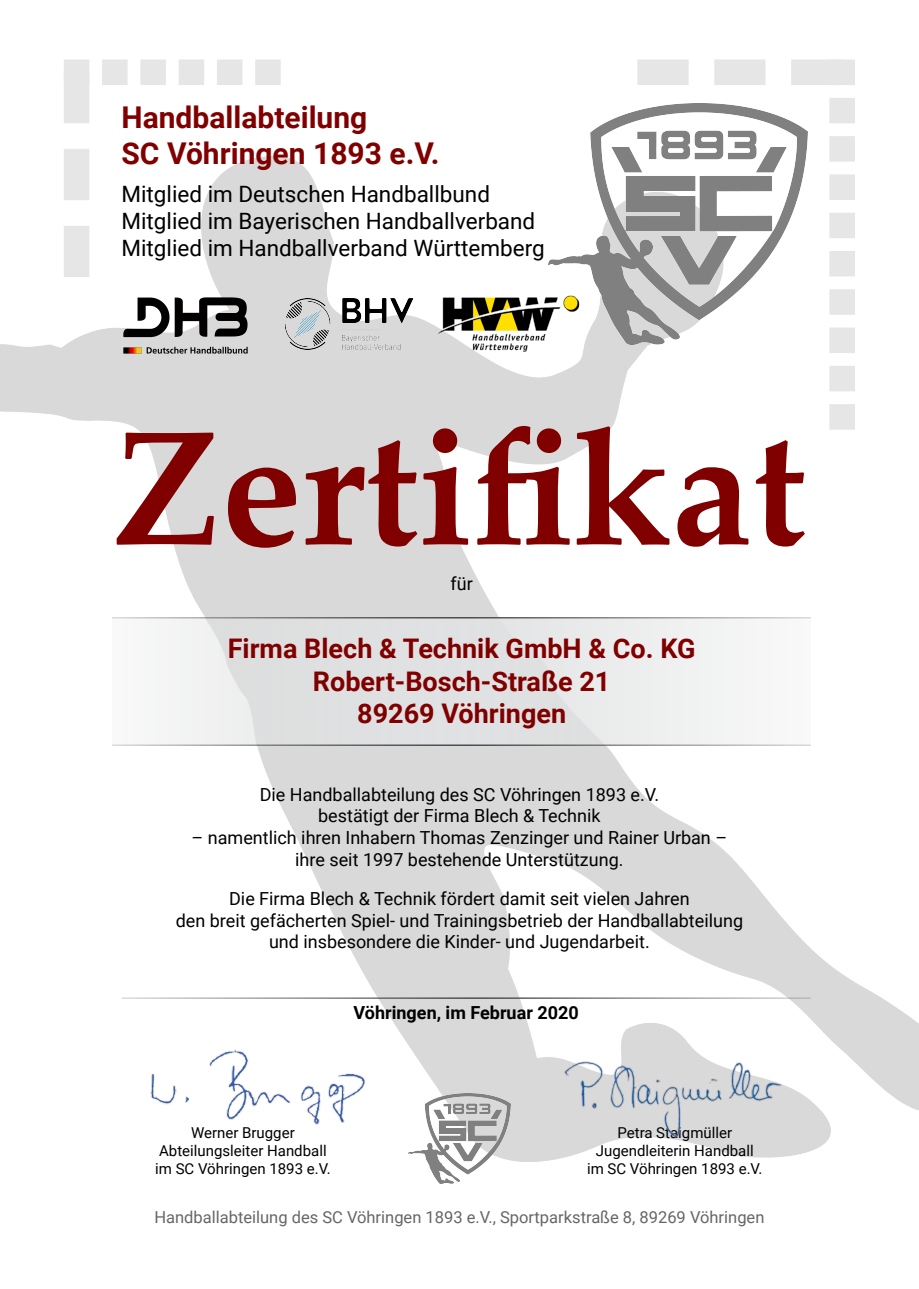
<style>
.page{position:relative;width:919px;height:1289px;background:#fff}
.page>*{position:absolute;margin:0;border:0;box-sizing:border-box;transform-origin:0 0}
.t1{font:700 162px "Palatino Linotype";color:#800000}
.t2{font:700 30px/36px "Roboto";color:#800000}
.t3{font:700 27px/32.4px "Roboto";color:#800000;text-align:center}
.t4{font:22.5px/27px "Roboto";color:#000}
.t5{font:18px/21.6px "Roboto";color:#000;text-align:center}
.t6{font:700 18px "Roboto";color:#000}
.t7{font:16.5px "Roboto";color:#666}
.t8{font:15px/18px "Roboto";color:#000;text-align:center}
</style>
<div class="page">
<img style="left:0;top:157px;width:919px;height:1004px">
<img style="left:548px;top:116px;width:72px;height:228px">
<img style="left:409px;top:1093px;width:101px;height:90px">
<img style="left:112px;top:617px;width:699px;height:128px">
<svg style="left:64px;top:59px;width:217px;height:235px"></svg>
<svg style="left:620px;top:59px;width:235px;height:370px"></svg>
<img style="left:121px;top:295px;width:128px;height:60px">
<img style="left:272px;top:286px;width:154px;height:76px">
<hr style="left:121px;top:997px;width:690px;height:1px;background:#4d4d4d">
<img style="left:435px;top:294px;width:145px;height:59px">
<img style="left:147px;top:1045px;width:220px;height:82px">
<img style="left:557px;top:1057px;width:230px;height:83px">
<h2 class="t2" style="left:121px;top:102px;width:320px">Handballabteilung<br>SC Vöhringen 1893 e.V.</h2>
<p class="t4" style="left:121px;top:182px;width:425px">Mitglied im Deutschen Handballbund<br>Mitglied im Bayerischen Handballverband<br>Mitglied im Handballverband Württemberg</p>
<h1 class="t1" style="left:113px;top:425px;width:695px">Zertifikat</h1>
<p class="t5" style="left:450px;top:574px;width:24px">für</p>
<h3 class="t3" style="left:228px;top:635px;width:469px">Firma Blech &amp; Technik GmbH &amp; Co. KG<br>Robert-Bosch-Straße 21<br>89269 Vöhringen</h3>
<p class="t5" style="left:260px;top:785px;width:401px">Die Handballabteilung des SC Vöhringen 1893 e.V. bestätigt der Firma Blech &amp; Technik</p>
<p class="t5" style="left:192px;top:828px;width:537px">– namentlich ihren Inhabern Thomas Zenzinger und Rainer Urban – ihre seit 1997 bestehende Unterstützung.</p>
<p class="t5" style="left:176px;top:890px;width:569px">Die Firma Blech &amp; Technik fördert damit seit vielen Jahren<br>den breit gefächerten Spiel- und Trainingsbetrieb der Handballabteilung und insbesondere die Kinder- und Jugendarbeit.</p>
<p class="t6" style="left:353px;top:1006px;width:227px">Vöhringen, im Februar 2020</p>
<p class="t8" style="left:155px;top:1125px;width:177px">Werner Brugger<br>Abteilungsleiter Handball im SC Vöhringen 1893 e.V.</p>
<p class="t8" style="left:587px;top:1125px;width:177px">Petra Staigmüller<br>Jugendleiterin Handball im SC Vöhringen 1893 e.V.</p>
<p class="t7" style="left:154px;top:1210px;width:611px">Handballabteilung des SC Vöhringen 1893 e.V., Sportparkstraße 8, 89269 Vöhringen</p>
</div>
